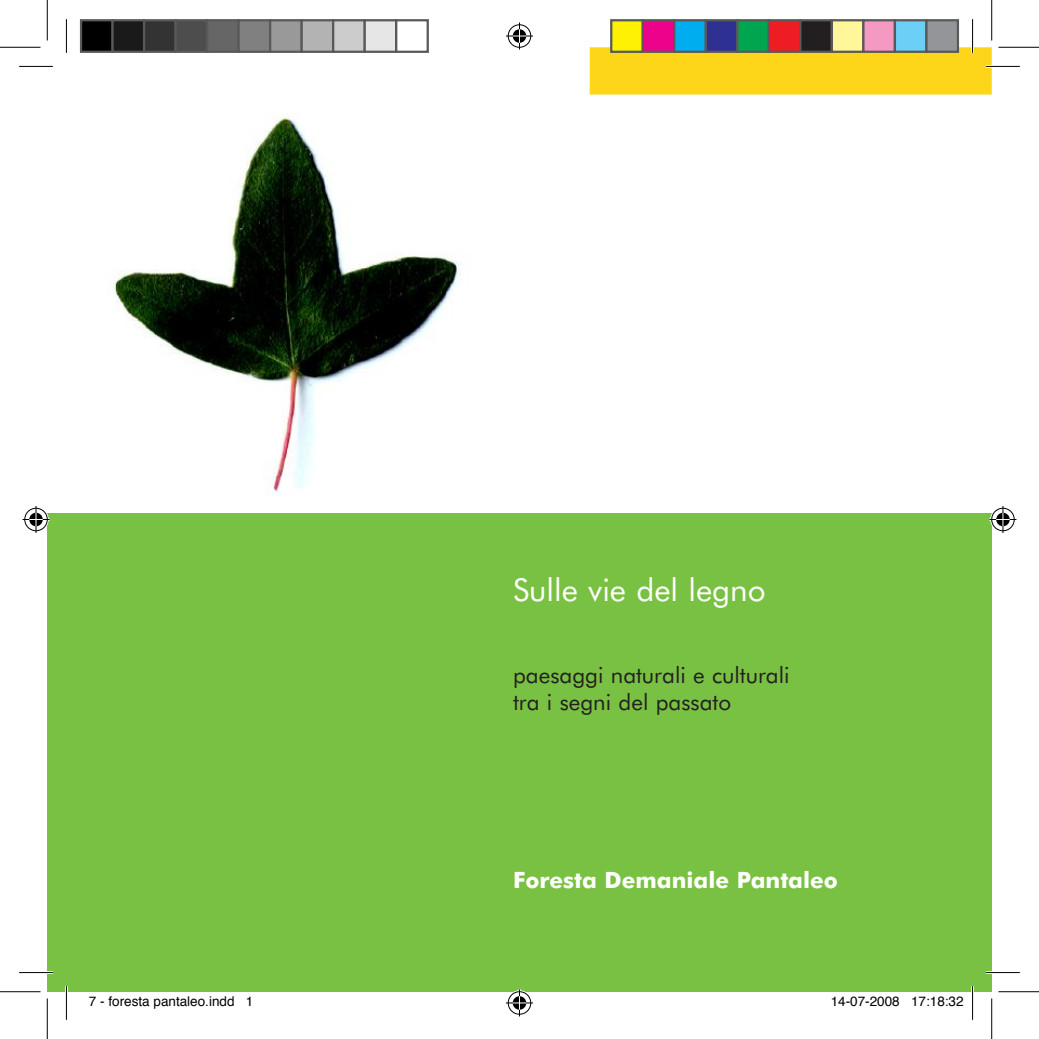
<style>
.page{position:relative;width:1039px;height:1039px;background:#fff}
.page>*{position:absolute;margin:0;border:0;box-sizing:border-box;transform-origin:0 0}
.Normale{font:31.5px "Futura BT";color:#fff}
.Normale-2{font:22.5px "Futura BT";color:#231f20}
.Normale-3{font:700 22.5px "Futura BT";color:#fff}
.t1{font:13.5px "Helvetica";color:#000}
</style>
<div class="page">
<img style="left:108px;top:113px;width:353px;height:382px">
<div style="left:589px;top:47px;width:402px;height:48px;background:#fed619"></div>
<div style="left:47px;top:513px;width:944px;height:478px;background:#79c142"></div>
<hr style="left:986px;top:65px;width:33px;height:3px;background:#fff">
<hr style="left:19px;top:971px;width:34px;height:2px;background:#fff">
<hr style="left:986px;top:971px;width:33px;height:2px;background:#fff">
<hr style="left:65px;top:986px;width:3px;height:33px;background:#fff">
<hr style="left:971px;top:19px;width:2px;height:34px;background:#fff">
<hr style="left:971px;top:986px;width:2px;height:33px;background:#fff">
<hr style="left:19px;top:66px;width:34px;height:1px;background:#000">
<hr style="left:986px;top:66px;width:33px;height:1px;background:#000">
<hr style="left:19px;top:972px;width:34px;height:1px;background:#000">
<hr style="left:986px;top:972px;width:33px;height:1px;background:#000">
<hr style="left:66px;top:19px;width:1px;height:34px;background:#000">
<hr style="left:66px;top:986px;width:1px;height:33px;background:#000">
<hr style="left:972px;top:19px;width:1px;height:34px;background:#000">
<hr style="left:972px;top:986px;width:1px;height:33px;background:#000">
<hr style="left:0;top:47px;width:40px;height:1px;background:#000">
<hr style="left:998px;top:47px;width:40px;height:1px;background:#000">
<hr style="left:0;top:991px;width:40px;height:1px;background:#000">
<hr style="left:998px;top:991px;width:40px;height:1px;background:#000">
<hr style="left:47px;top:0;width:1px;height:41px;background:#000">
<hr style="left:47px;top:998px;width:1px;height:40px;background:#000">
<hr style="left:991px;top:0;width:1px;height:41px;background:#000">
<hr style="left:991px;top:998px;width:1px;height:40px;background:#000">
<svg style="left:506px;top:23px;width:27px;height:27px"></svg>
<svg style="left:506px;top:989px;width:27px;height:27px"></svg>
<svg style="left:23px;top:506px;width:27px;height:27px"></svg>
<svg style="left:989px;top:506px;width:27px;height:27px"></svg>
<div style="left:81px;top:20px;width:32px;height:32px;background:#000"></div>
<div style="left:80px;top:19px;width:34px;height:34px;border:2px solid #595959"></div>
<div style="left:113px;top:20px;width:31px;height:32px;background:#1a1a1a"></div>
<div style="left:111px;top:19px;width:34px;height:34px;border:2px solid #595959"></div>
<div style="left:144px;top:20px;width:32px;height:32px;background:#333"></div>
<div style="left:143px;top:19px;width:34px;height:34px;border:2px solid #595959"></div>
<div style="left:176px;top:20px;width:31px;height:32px;background:#4d4d4d"></div>
<div style="left:174px;top:19px;width:34px;height:34px;border:2px solid #595959"></div>
<div style="left:207px;top:20px;width:32px;height:32px;background:#666"></div>
<div style="left:206px;top:19px;width:34px;height:34px;border:2px solid #595959"></div>
<div style="left:239px;top:20px;width:31px;height:32px;background:#808080"></div>
<div style="left:237px;top:19px;width:34px;height:34px;border:2px solid #595959"></div>
<div style="left:270px;top:20px;width:32px;height:32px;background:#999"></div>
<div style="left:269px;top:19px;width:34px;height:34px;border:2px solid #595959"></div>
<div style="left:302px;top:20px;width:31px;height:32px;background:#b3b3b3"></div>
<div style="left:300px;top:19px;width:34px;height:34px;border:2px solid #595959"></div>
<div style="left:333px;top:20px;width:32px;height:32px;background:#ccc"></div>
<div style="left:332px;top:19px;width:34px;height:34px;border:2px solid #595959"></div>
<div style="left:365px;top:20px;width:31px;height:32px;background:#e6e6e6"></div>
<div style="left:363px;top:19px;width:34px;height:34px;border:2px solid #595959"></div>
<div style="left:395px;top:19px;width:34px;height:34px;border:2px solid #595959"></div>
<div style="left:611px;top:20px;width:31px;height:32px;background:#fff101"></div>
<div style="left:610px;top:19px;width:34px;height:34px;border:2px solid #595959"></div>
<div style="left:642px;top:20px;width:32px;height:32px;background:#ed028c"></div>
<div style="left:641px;top:19px;width:34px;height:34px;border:2px solid #595959"></div>
<div style="left:674px;top:20px;width:31px;height:32px;background:#00aeef"></div>
<div style="left:673px;top:19px;width:34px;height:34px;border:2px solid #595959"></div>
<div style="left:705px;top:20px;width:32px;height:32px;background:#2e3092"></div>
<div style="left:704px;top:19px;width:34px;height:34px;border:2px solid #595959"></div>
<div style="left:737px;top:20px;width:31px;height:32px;background:#00a54f"></div>
<div style="left:736px;top:19px;width:34px;height:34px;border:2px solid #595959"></div>
<div style="left:768px;top:20px;width:32px;height:32px;background:#ee1d23"></div>
<div style="left:767px;top:19px;width:34px;height:34px;border:2px solid #595959"></div>
<div style="left:800px;top:20px;width:31px;height:32px;background:#231f20"></div>
<div style="left:799px;top:19px;width:34px;height:34px;border:2px solid #595959"></div>
<div style="left:831px;top:20px;width:32px;height:32px;background:#fff79a"></div>
<div style="left:830px;top:19px;width:34px;height:34px;border:2px solid #595959"></div>
<div style="left:863px;top:20px;width:31px;height:32px;background:#f499c2"></div>
<div style="left:862px;top:19px;width:34px;height:34px;border:2px solid #595959"></div>
<div style="left:894px;top:20px;width:32px;height:32px;background:#6bcff6"></div>
<div style="left:893px;top:19px;width:34px;height:34px;border:2px solid #595959"></div>
<div style="left:926px;top:20px;width:31px;height:32px;background:#939598"></div>
<div style="left:925px;top:19px;width:34px;height:34px;border:2px solid #595959"></div>
<p class="Normale" style="left:513px;top:570px;width:254px">Sulle vie del legno</p>
<p class="Normale-2" style="left:513px;top:661px;width:278px">paesaggi naturali e culturali</p>
<p class="Normale-2" style="left:513px;top:688px;width:219px">tra i segni del passato</p>
<p class="Normale-3" style="left:513px;top:866px;width:326px">Foresta Demaniale Pantaleo</p>
<p class="t1" style="left:89px;top:991px;width:166px">7 - foresta pantaleo.indd 1</p>
<p class="t1" style="left:830px;top:991px;width:134px">14-07-2008 17:18:32</p>
</div>
